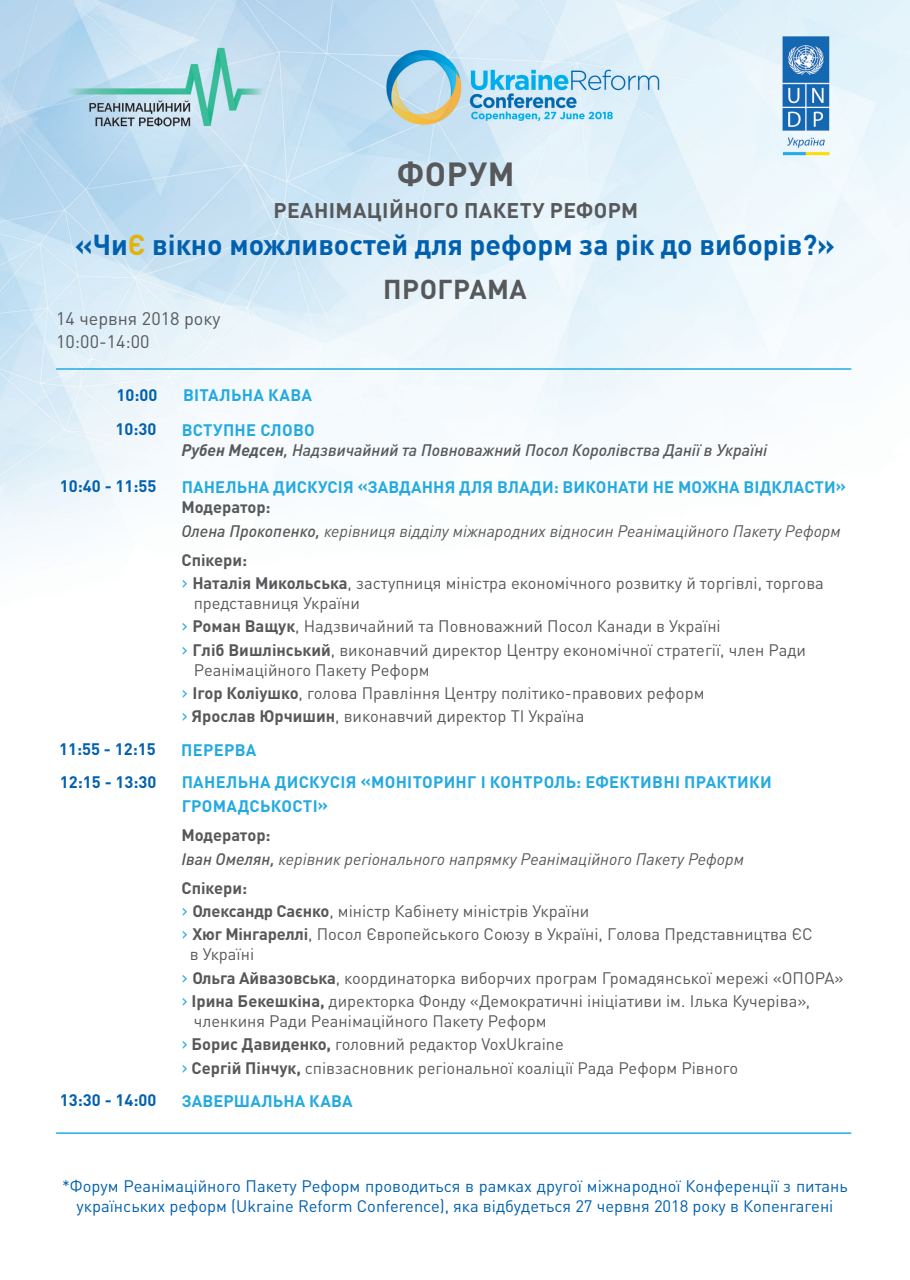
<style>
.page{position:relative;width:910px;height:1280px;background:#fff}
.page>*{position:absolute;margin:0;border:0;box-sizing:border-box;transform-origin:0 0}
.t1{font:700 33px "DIN Pro";letter-spacing:.02em;color:#57585a}
.t2{font:700 28.5px "DIN Pro";color:#0160ae}
.t3{font:700 27px "DIN Pro";letter-spacing:.02em;color:#57585a}
.t4{font:700 21px "DIN Pro";letter-spacing:.02em;color:#57585a}
.t5{font:18px/22.5px "DIN Pro";color:#57585a}
.t6{font:16.5px/23.4px "DIN Pro";color:#57585a}
.t7{font:700 16.5px/24px "DIN Pro";letter-spacing:.015em;color:#24aae1}
.t8{font:16.5px/19.8px "DIN Pro";color:#0160ae;text-align:center}
.t9{font:italic 16.5px/24px "DIN Pro";color:#57585a}
.t10{font:italic 500 16.5px "DIN Pro";color:#57585a}
.t11{font:700 16.5px "DIN Pro";color:#0160ae}
.s1{color:#e3b30c}
.s2{font-weight:700}
.s3{font-weight:700;font-style:normal}
.s4{font-weight:500}
.s5{font-size:19.5px;color:#24aae1}
</style>
<div class="page">
<img style="left:0;top:0;width:910px;height:1134px">
<hr style="left:56px;top:368px;width:795px;height:2px;background:#24aae1">
<hr style="left:56px;top:1132px;width:795px;height:2px;background:#24aae1">
<h1 class="t1" style="left:397px;top:147px;width:119px">ФОРУМ</h1>
<p class="t4" style="left:274px;top:193px;width:366px">РЕАНІМАЦІЙНОГО ПАКЕТУ РЕФОРМ</p>
<h2 class="t2" style="left:75px;top:221px;width:762px">«Чи<span class="s1">Є</span> вікно можливостей для реформ за рік до виборів?»</h2>
<p class="t5" style="left:56px;top:307px;width:166px">14 червня 2018 року<br>10:00-14:00</p>
<p class="t11" style="left:117px;top:381px;width:42px">10:00</p>
<p class="t11" style="left:116px;top:415px;width:42px">10:30</p>
<p class="t7" style="left:183px;top:381px;width:130px">ВІТАЛЬНА КАВА</p>
<p class="t7" style="left:182px;top:416px;width:135px">ВСТУПНЕ СЛОВО</p>
<h3 class="t3" style="left:383px;top:267px;width:145px">ПРОГРАМА</h3>
<p class="t10" style="left:181px;top:437px;width:587px"><span class="s2">Рубен Медсен</span>, Надзвичайний та Повноважний Посол Королівства Данії в Україні</p>
<p class="t11" style="left:60px;top:473px;width:98px">10:40 - 11:55</p>
<p class="t7" style="left:182px;top:473px;width:666px">ПАНЕЛЬНА ДИСКУСІЯ «ЗАВДАННЯ ДЛЯ ВЛАДИ: ВИКОНАТИ НЕ МОЖНА ВІДКЛАСТИ»</p>
<p class="t9" style="left:181px;top:494px;width:661px"><span class="s3">Модератор:<br></span><span class="s4">Олена Прокопенко,</span> керівниця відділу міжнародних відносин Реанімаційного Пакету Реформ</p>
<p class="t6" style="left:181px;top:546px;width:644px"><span class="s2">Спікери:<br></span><span class="s5">›</span> <span class="s2">Наталія Микольська</span>, заступниця міністра економічного розвитку й торгівлі, торгова</p>
<p class="t6" style="left:181px;top:590px;width:626px;text-indent:12px">представниця України<br><span class="s5">›</span> <span class="s2">Роман Ващук</span>, Надзвичайний та Повноважний Посол Канади в Україні<br><span class="s5">›</span> <span class="s2">Гліб Вишлінський</span>, виконавчий директор Центру економічної стратегії, член Ради</p>
<p class="t6" style="left:181px;top:656px;width:524px;text-indent:12px">Реанімаційного Пакету Реформ<br><span class="s5">›</span> <span class="s2">Ігор Коліушко</span>, голова Правління Центру політико-правових реформ <span class="s5">›</span> <span class="s2">Ярослав Юрчишин</span>, виконавчий директор ТІ Україна</p>
<p class="t11" style="left:59px;top:735px;width:98px">11:55 - 12:15</p>
<p class="t7" style="left:181px;top:736px;width:77px">ПЕРЕРВА</p>
<p class="t11" style="left:60px;top:768px;width:98px">12:15 - 13:30</p>
<p class="t7" style="left:182px;top:768px;width:592px">ПАНЕЛЬНА ДИСКУСІЯ «МОНІТОРИНГ І КОНТРОЛЬ: ЕФЕКТИВНІ ПРАКТИКИ<br>ГРОМАДСЬКОСТІ»</p>
<p class="t9" style="left:181px;top:821px;width:564px"><span class="s3">Модератор:<br></span><span class="s4">Іван Омелян,</span> керівник регіонального напрямку Реанімаційного Пакету Реформ</p>
<p class="t6" style="left:181px;top:874px;width:633px"><span class="s2">Спікери:<br></span><span class="s5">›</span> <span class="s2">Олександр Саєнко</span>, міністр Кабінету міністрів України<br><span class="s5">›</span> <span class="s2">Хюг Мінгареллі</span>, Посол Європейського Союзу в Україні, Голова Представництва ЄС</p>
<p class="t6" style="left:181px;top:941px;width:664px;text-indent:8px">в Україні<br><span class="s5">›</span> <span class="s2">Ольга Айвазовська</span>, координаторка виборчих програм Громадянської мережі «ОПОРА» <span class="s5">›</span> <span class="s2">Ірина Бекешкіна,</span> директорка Фонду «Демократичні ініціативи ім. Ілька Кучеріва»,</p>
<p class="t6" style="left:181px;top:1007px;width:558px;text-indent:12px">членкиня Ради Реанімаційного Пакету Реформ<br><span class="s5">›</span> <span class="s2">Борис Давиденко,</span> головний редактор VoxUkraine<br><span class="s5">›</span> <span class="s2">Сергій Пінчук,</span> співзасновник регіональної коаліції Рада Реформ Рівного</p>
<p class="t11" style="left:60px;top:1086px;width:98px">13:30 - 14:00</p>
<p class="t7" style="left:182px;top:1086px;width:172px">ЗАВЕРШАЛЬНА КАВА</p>
<p class="t8" style="left:62px;top:1175px;width:787px">*Форум Реанімаційного Пакету Реформ проводиться в рамках другої міжнародної Конференції з питань українських реформ (Ukraine Reform Conference), яка відбудеться 27 червня 2018 року в Копенгагені</p>
</div>
